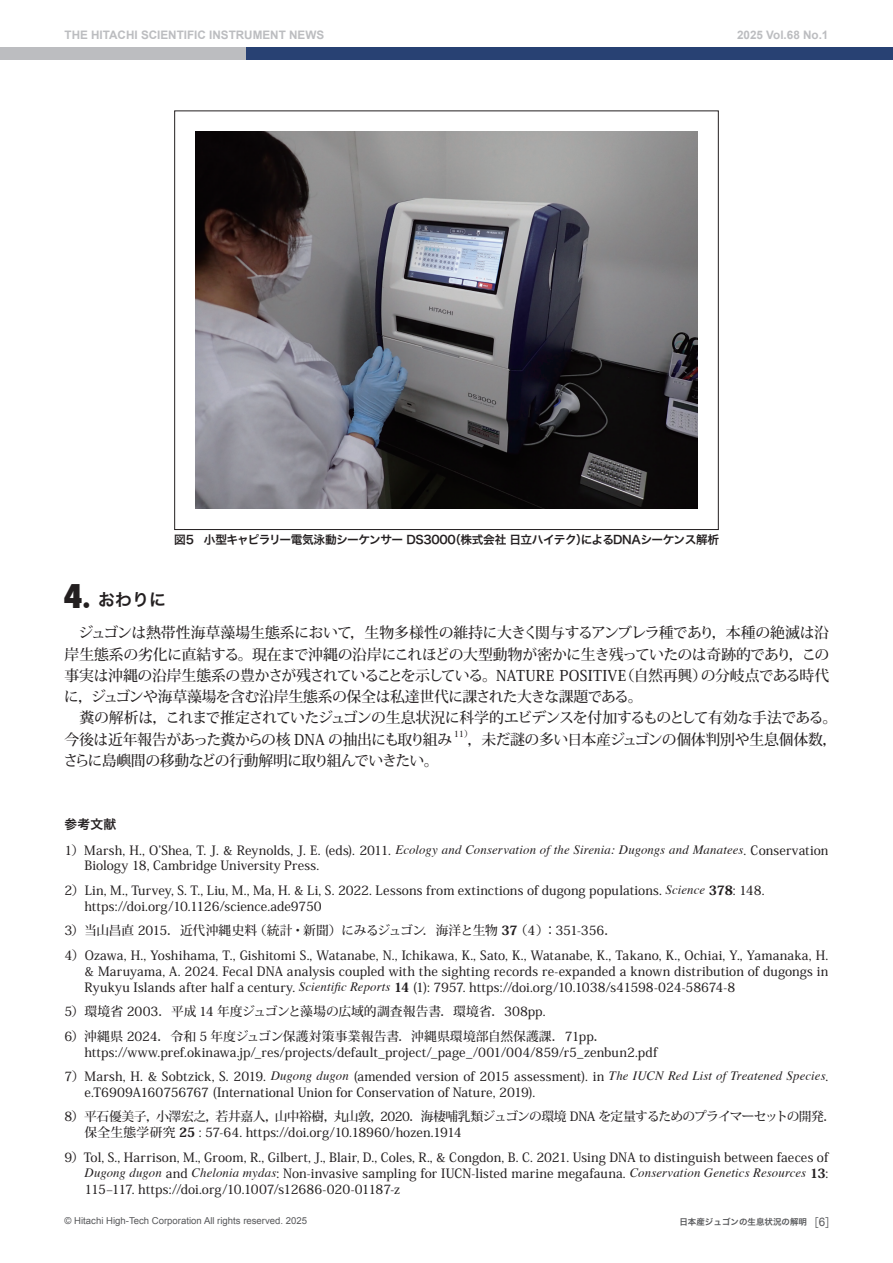
<style>
.page{position:relative;width:893px;height:1263px;background:#fff}
.page>*{position:absolute;margin:0;border:0;box-sizing:border-box;transform-origin:0 0}
.t1{font:16.95px "Hira Kaku Pro N W6";color:#231f20}
.t2{font:500 14.85px/21.3px "Koz Min Pr 6 N";letter-spacing:-.03em;color:#231f20}
.t3{font:500 12.75px/15.9px "Koz Min Pr 6 N";letter-spacing:.005em;color:#231f20}
.t4{font:500 12.75px/24.5px "Koz Min Pr 6 N";letter-spacing:-.025em;color:#231f20}
.t5{font:12.75px "Hira Kaku Pro N W6";color:#231f20}
.t6{font:11.7px "Hira Kaku Pro N W6";letter-spacing:-.045em;color:#231f20}
.t7{font:700 11.7px "Arial";color:#bcbdc0}
.t8{font:9.6px "Arial";color:#57585a}
.t9{font:500 8.7px "Koz Min Pr 6 N";color:#231f20}
.t10{font:8.55px "Hira Kaku Pro W6";color:#57585a}
.s1{font-family:"Futo Go B101 Pro"}
.s2{font-family:"Futura";font-weight:800;font-stretch:condensed;font-size:31.95px}
.s3{font-family:"Futura";font-weight:800;font-stretch:condensed;font-size:24.45px}
.s4{font-family:"Times";font-weight:400;font-style:italic}
.s5{font-weight:800}
.s6{font-family:"Gothic BBB Pro";font-weight:500;font-size:11.7px}
.s7{font-family:"Arial";font-size:11.7px}
</style>
<div class="page">
<div style="left:0;top:47px;width:251px;height:13px;background:#bcbdc0"></div>
<div style="left:246px;top:47px;width:647px;height:13px;background:#284173"></div>
<img style="left:195px;top:132px;width:503px;height:377px">
<p class="t7" style="left:65px;top:27px;width:285px">THE HITACHI SCIENTIFIC INSTRUMENT NEWS<span class="s1">　　</span></p>
<p class="t7" style="left:737px;top:27px;width:93px">2025 Vol.68 No.1</p>
<p class="t6" style="left:174px;top:529px;width:546px">図5　小型キャピラリー電気泳動シーケンサー DS3000（株式会社 日立ハイテク）によるDNAシーケンス解析</p>
<h1 class="t1" style="left:64px;top:585px;width:104px"><span class="s2">4</span><span class="s3">.</span> おわりに</h1>
<p class="t2" style="left:64px;top:622px;width:774px">　ジュゴンは熱帯性海草藻場生態系において，生物多様性の維持に大きく関与するアンブレラ種であり，本種の絶滅は沿岸生態系の劣化に直結する。現在まで沖縄の沿岸にこれほどの大型動物が密かに生き残っていたのは奇跡的であり，この事実は沖縄の沿岸生態系の豊かさが残されていることを示している。NATURE POSITIVE（自然再興）の分岐点である時代に，ジュゴンや海草藻場を含む沿岸生態系の保全は私達世代に課された大きな課題である。<br>　糞の解析は，これまで推定されていたジュゴンの生息状況に科学的エビデンスを付加するものとして有効な手法である。今後は近年報告があった糞からの核 DNA の抽出にも取り組み</p>
<p class="t9" style="left:454px;top:729px;width:20px">11）</p>
<p class="t2" style="left:468px;top:729px;width:371px">，未だ謎の多い日本産ジュゴンの個体判別や生息個体数，</p>
<p class="t2" style="left:63px;top:750px;width:377px">さらに島嶼間の移動などの行動解明に取り組んでいきたい。</p>
<p class="t5" style="left:65px;top:813px;width:53px">参考文献</p>
<p class="t3" style="left:85px;top:842px;width:745px;text-indent:-20px">1）Marsh, H., O’Shea, T. J. &amp; Reynolds, J. E. (eds). 2011. <span class="s4">Ecology and Conservation of the Sirenia: Dugongs and Manatees</span>. Conservation<br>Biology 18, Cambridge University Press.</p>
<p class="t3" style="left:65px;top:882px;width:701px">2）Lin, M., Turvey, S. T., Liu, M., Ma, H. &amp; Li, S. 2022. Lessons from extinctions of dugong populations. <span class="s4">Science</span> <span class="s5">378</span>: 148.　 https://doi.org/10.1126/science.ade9750</p>
<p class="t3" style="left:65px;top:919px;width:765px;line-height:24.5px">3）当山昌直 2015．近代沖縄史料（統計・新聞）にみるジュゴン．海洋と生物 <span class="s5">37</span> （4）：351-356．<br>4）Ozawa, H., Yoshihama, T., Gishitomi S., Watanabe, N., Ichikawa, K., Sato, K., Watanabe, K., Takano, K., Ochiai, Y., Yamanaka, H.</p>
<p class="t3" style="left:85px;top:963px;width:745px">&amp; Maruyama, A. 2024. Fecal DNA analysis coupled with the sighting records re-expanded a known distribution of dugongs in<br>Ryukyu Islands after half a century. <span class="s4">Scientific Reports</span> <span class="s5">14</span> (1): 7957. https://doi.org/10.1038/s41598-024-58674-8</p>
<p class="t3" style="left:65px;top:999px;width:543px;line-height:24.5px">5）環境省 2003．平成 14 年度ジュゴンと藻場の広域的調査報告書．環境省．308pp.<br>6）沖縄県 2024．令和 5 年度ジュゴン保護対策事業報告書．沖縄県環境部自然保護課．71pp．</p>
<p class="t3" style="left:65px;top:1040px;width:765px;line-height:24.5px">　 https://www.pref.okinawa.jp/_res/projects/default_project/_page_/001/004/859/r5_zenbun2.pdf<br>7）Marsh, H. &amp; Sobtzick, S. 2019. <span class="s4">Dugong dugon</span> (amended version of 2015 assessment). in <span class="s4">The IUCN Red List of Treatened Species</span>.</p>
<p class="t4" style="left:65px;top:1080px;width:773px;text-indent:20px">e.T6909A160756767 (International Union for Conservation of Nature, 2019).<br>8）平石優美子，小澤宏之，若井嘉人，山中裕樹，丸山敦，2020．海棲哺乳類ジュゴンの環境 DNA を定量するためのプライマーセットの開発．</p>
<p class="t3" style="left:65px;top:1121px;width:765px;line-height:24.5px;text-indent:20px">保全生態学研究 <span class="s5">25</span> : 57-64. https://doi.org/10.18960/hozen.1914<br>9）Tol, S., Harrison, M., Groom, R., Gilbert, J., Blair, D., Coles, R., &amp; Congdon, B. C. 2021. Using DNA to distinguish between faeces of</p>
<p class="t3" style="left:85px;top:1165px;width:745px"><span class="s4">Dugong dugon</span> and <span class="s4">Chelonia mydas</span>: Non-invasive sampling for IUCN-listed marine megafauna. <span class="s4">Conservation Genetics Resources</span> <span class="s5">13</span>:<br>115–117. https://doi.org/10.1007/s12686-020-01187-z</p>
<p class="t8" style="left:65px;top:1215px;width:244px">© Hitachi High-Tech Corporation All rights reserved. 2025</p>
<p class="t10" style="left:679px;top:1214px;width:159px">日本産ジュゴンの生息状況の解明<span class="s6">［</span><span class="s7">6</span><span class="s6">］</span></p>
</div>
